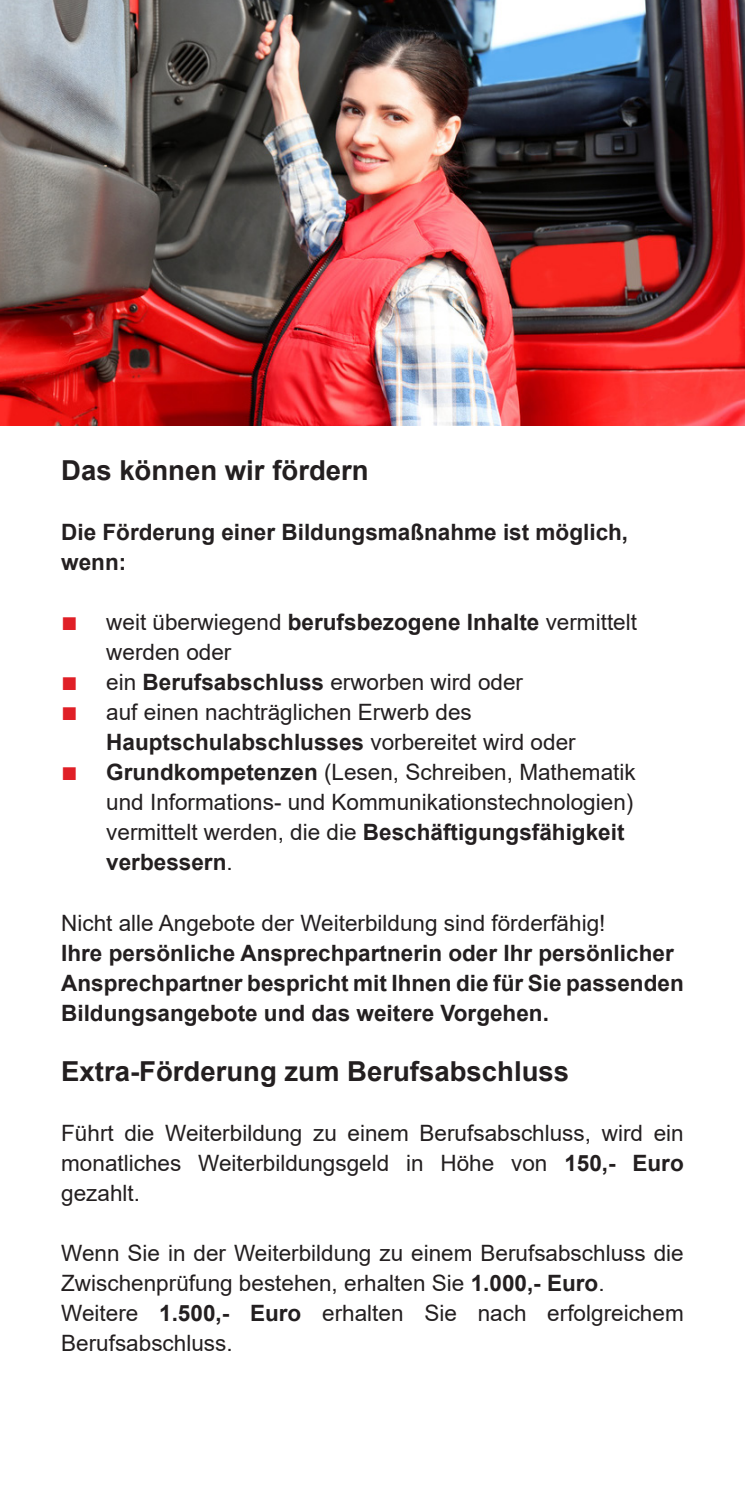
<style>
.page{position:relative;width:745px;height:1489px;background:#fff}
.page>*{position:absolute;margin:0;border:0;box-sizing:border-box;transform-origin:0 0}
.t1{font:700 27.5px "Arial";color:#231f20}
.t2{font:22.5px/30px "Arial";color:#231f20}
.t3{font:700 22.5px/30px "Arial";color:#231f20}
.s1{font-size:27.5px;color:#e01f26}
.s2{font-weight:700}
</style>
<div class="page">
<img style="left:0;top:0;width:744px;height:425px">
<p class="t1" style="left:61px;top:451px;width:309px">Das können wir fördern</p>
<p class="t3" style="left:61px;top:517px;width:568px">Die Förderung einer Bildungsmaßnahme ist möglich, wenn:</p>
<p class="t2" style="left:106px;top:607px;width:532px;text-indent:-45px"><span class="s1">■</span> weit überwiegend <span class="s2">berufsbezogene Inhalte</span> vermittelt werden oder</p>
<p class="t2" style="left:61px;top:667px;width:463px"><span class="s1">■</span> ein <span class="s2">Berufsabschluss</span> erworben wird oder</p>
<p class="t2" style="left:106px;top:697px;width:470px;text-indent:-45px"><span class="s1">■</span> auf einen nachträglichen Erwerb des<br><span class="s2">Hauptschulabschlusses</span> vorbereitet wird oder</p>
<p class="t2" style="left:106px;top:757px;width:530px;text-indent:-45px"><span class="s1">■</span> <span class="s2">Grundkompetenzen</span> (Lesen, Schreiben, Mathematik und Informations- und Kommunikationstechnologien) vermittelt werden, die die <span class="s2">Beschäftigungsfähigkeit verbessern</span>.</p>
<p class="t2" style="left:61px;top:907px;width:545px">Nicht alle Angebote der Weiterbildung sind förderfähig!</p>
<p class="t3" style="left:61px;top:937px;width:613px">Ihre persönliche Ansprechpartnerin oder Ihr persönlicher</p>
<p class="t3" style="left:61px;top:967px;width:623px">Ansprechpartner bespricht mit Ihnen die für Sie passenden</p>
<p class="t3" style="left:61px;top:997px;width:489px">Bildungsangebote und das weitere Vorgehen.</p>
<p class="t1" style="left:61px;top:1051px;width:509px">Extra-Förderung zum Berufsabschluss</p>
<p class="t2" style="left:61px;top:1117px;width:623px;text-align:justify">Führt die Weiterbildung zu einem Berufsabschluss, wird ein monatliches Weiterbildungsgeld in Höhe von <span class="s2">150,- Euro </span>gezahlt.</p>
<p class="t2" style="left:61px;top:1237px;width:623px">Wenn Sie in der Weiterbildung zu einem Berufsabschluss die<br>Zwischenprüfung bestehen, erhalten Sie <span class="s2">1.000,- Euro</span>.</p>
<p class="t2" style="left:61px;top:1297px;width:623px">Weitere <span class="s2">1.500,- Euro</span> erhalten Sie nach erfolgreichem<br>Berufsabschluss.</p>
</div>
